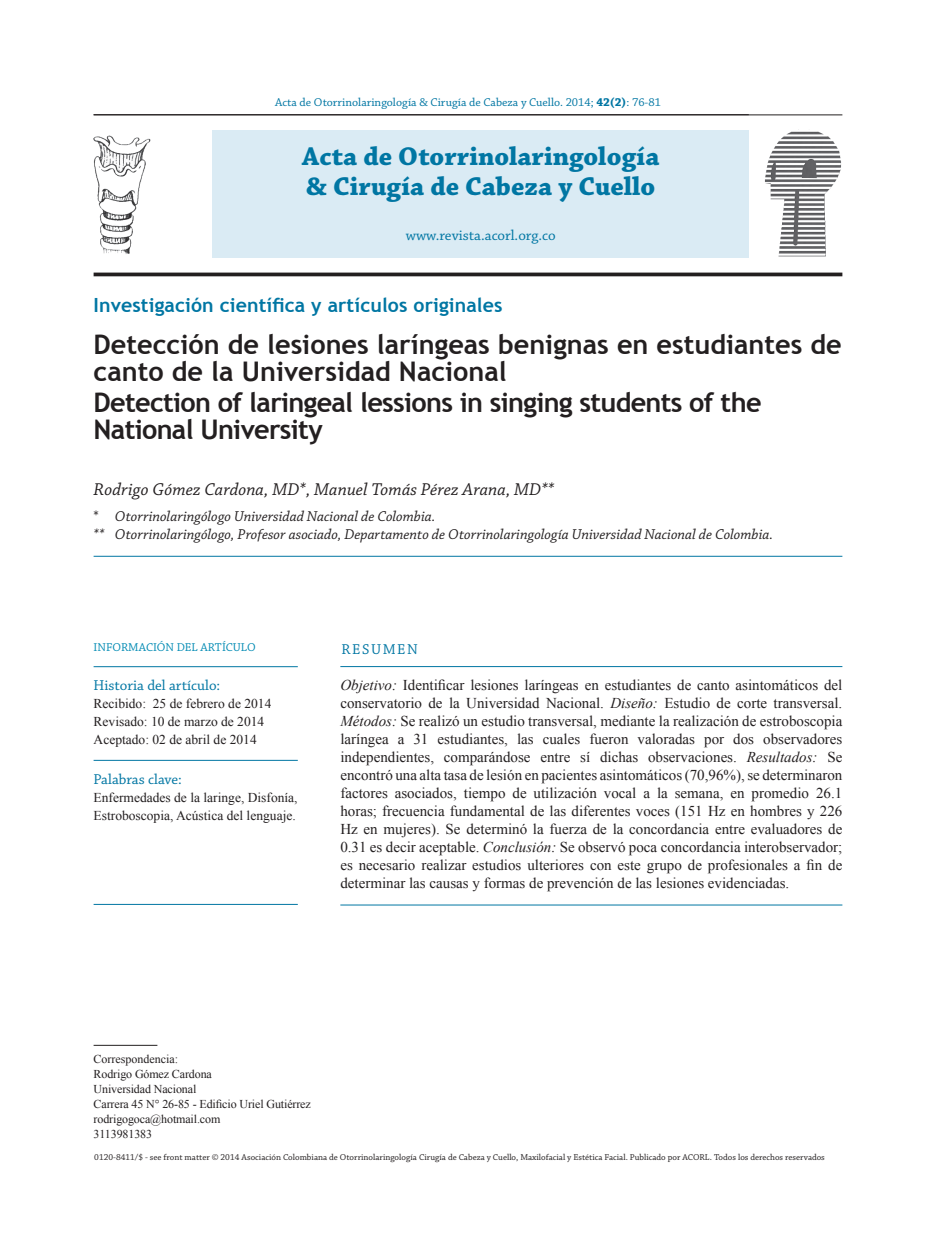
<style>
.page{position:relative;width:936px;height:1234px;background:#fff}
.page>*{position:absolute;margin:0;border:0;box-sizing:border-box;transform-origin:0 0}
.t1{font:700 27px/27px "Trebuchet MS";color:#231f20}
.t2{font:700 27px/27px "Trebuchet MS";letter-spacing:-.025em;color:#231f20}
.t3{font:700 27px/30px "Chaparral Pro";color:#0076a3}
.t4{font:700 19.5px "Trebuchet MS";letter-spacing:.005em;color:#0076a3}
.t5{font:italic 18px "Chaparral Pro";letter-spacing:.005em;color:#231f20}
.t6{font:15px/18px "Times New Roman";color:#231f20;text-align:justify}
.t7{font:italic 15px/18px "Chaparral Pro";color:#231f20}
.t8{font:15px "Chaparral Pro";color:#0076a3}
.t9{font:13.5px/18px "Times New Roman";color:#231f20}
.t10{font:12px/15px "Times New Roman";letter-spacing:-.01em;color:#231f20}
.t11{font:12px "Chaparral Pro";color:#0076a3}
.t12{font:12px "Chaparral Pro";color:#008ab3}
.t13{font:9px "Chaparral Pro";color:#231f20}
.s1{font-weight:700}
.s2{font-style:normal}
.s3{font-style:italic}
</style>
<div class="page">
<hr style="left:94px;top:115px;width:748px;height:1px;background:#231f20">
<hr style="left:340px;top:666px;width:502px;height:1px;background:#0076a3">
<hr style="left:340px;top:904px;width:502px;height:1px;background:#0076a3">
<hr style="left:94px;top:556px;width:748px;height:1px;background:#0076a3">
<div style="left:213px;top:130px;width:535px;height:127px;background:#daebf4"></div>
<img style="left:765px;top:131px;width:76px;height:126px">
<svg style="left:94px;top:272px;width:748px;height:4px;background:#423f40"></svg>
<hr style="left:94px;top:1044px;width:63px;height:1px;background:#231f20">
<hr style="left:94px;top:666px;width:204px;height:1px;background:#0076a3">
<hr style="left:94px;top:760px;width:204px;height:1px;background:#0076a3">
<hr style="left:94px;top:114px;width:654px;height:1px;background:#231f20">
<img style="left:93px;top:135px;width:58px;height:119px">
<hr style="left:94px;top:903px;width:204px;height:1px;background:#0076a3">
<p class="t11" style="left:275px;top:95px;width:387px">Acta de Otorrinolaringología &amp; Cirugía de Cabeza y Cuello. 2014; <span class="s1">42(2)</span>: 76-81</p>
<h1 class="t3" style="left:302px;top:142px;width:359px">Acta de Otorrinolaringología &amp; Cirugía de Cabeza y Cuello</h1>
<p class="t8" style="left:406px;top:226px;width:151px">www.revista.acorl.org.co</p>
<h2 class="t4" style="left:94px;top:293px;width:410px">Investigación científica y artículos originales</h2>
<h1 class="t1" style="left:94px;top:331px;width:749px">Detección de lesiones laríngeas benignas en estudiantes de canto de la Universidad Nacional</h1>
<h1 class="t2" style="left:94px;top:389px;width:669px">Detection of laringeal lessions in singing students of the<br>National University</h1>
<p class="t5" style="left:94px;top:479px;width:462px">Rodrigo Gómez Cardona, MD*, Manuel Tomás Pérez Arana, MD**</p>
<p class="t7" style="left:94px;top:508px;width:681px"><span class="s2">*</span> Otorrinolaringólogo Universidad Nacional de Colombia.<br>** Otorrinolaringólogo, Profesor asociado, Departamento de Otorrinolaringología Universidad Nacional de Colombia.</p>
<p class="t12" style="left:94px;top:640px;width:37px">informac</p>
<p class="t12" style="left:153px;top:640px;width:104px">ión del artículo</p>
<p class="t8" style="left:94px;top:677px;width:128px">Historia del artículo:</p>
<p class="t9" style="left:94px;top:694px;width:179px">Recibido: 25 de febrero de 2014<br>Revisado: 10 de marzo de 2014<br>Aceptado: 02 de abril de 2014</p>
<p class="t8" style="left:94px;top:770px;width:90px">Palabras clave:</p>
<p class="t9" style="left:94px;top:788px;width:205px">Enfermedades de la laringe, Disfonía,<br>Estroboscopia, Acústica del lenguaje.</p>
<p class="t8" style="left:341px;top:640px;width:78px">Resumen</p>
<p class="t6" style="left:340px;top:675px;width:503px"><span class="s3">Objetivo:</span> Identificar lesiones laríngeas en estudiantes de canto asintomáticos del conservatorio de la Universidad Nacional. <span class="s3">Diseño:</span> Estudio de corte transversal.<br><span class="s3">Métodos:</span> Se realizó un estudio transversal, mediante la realización de estroboscopia laríngea a 31 estudiantes, las cuales fueron valoradas por dos observadores independientes, comparándose entre sí dichas observaciones. <span class="s3">Resultados:</span> Se encontró una alta tasa de lesión en pacientes asintomáticos (70,96%), se determinaron factores asociados, tiempo de utilización vocal a la semana, en promedio 26.1 horas; frecuencia fundamental de las diferentes voces (151 Hz en hombres y 226<br>Hz en mujeres). Se determinó la fuerza de la concordancia entre evaluadores de 0.31 es decir aceptable. <span class="s3">Conclusión:</span> Se observó poca concordancia interobservador; es necesario realizar estudios ulteriores con este grupo de profesionales a fin de determinar las causas y formas de prevención de las lesiones evidenciadas.</p>
<p class="t10" style="left:94px;top:1050px;width:219px">Correspondencia:<br>Rodrigo Gómez Cardona<br>Universidad Nacional<br>Carrera 45 N° 26-85 - Edificio Uriel Gutiérrez rodrigogoca@hotmail.com<br>3113981383</p>
<p class="t13" style="left:94px;top:1151px;width:732px">0120-8411/$ - see front matter © 2014 Asociación Colombiana de Otorrinolaringología Cirugía de Cabeza y Cuello, Maxilofacial y Estética Facial. Publicado por ACORL. Todos los derechos reservados</p>
</div>
